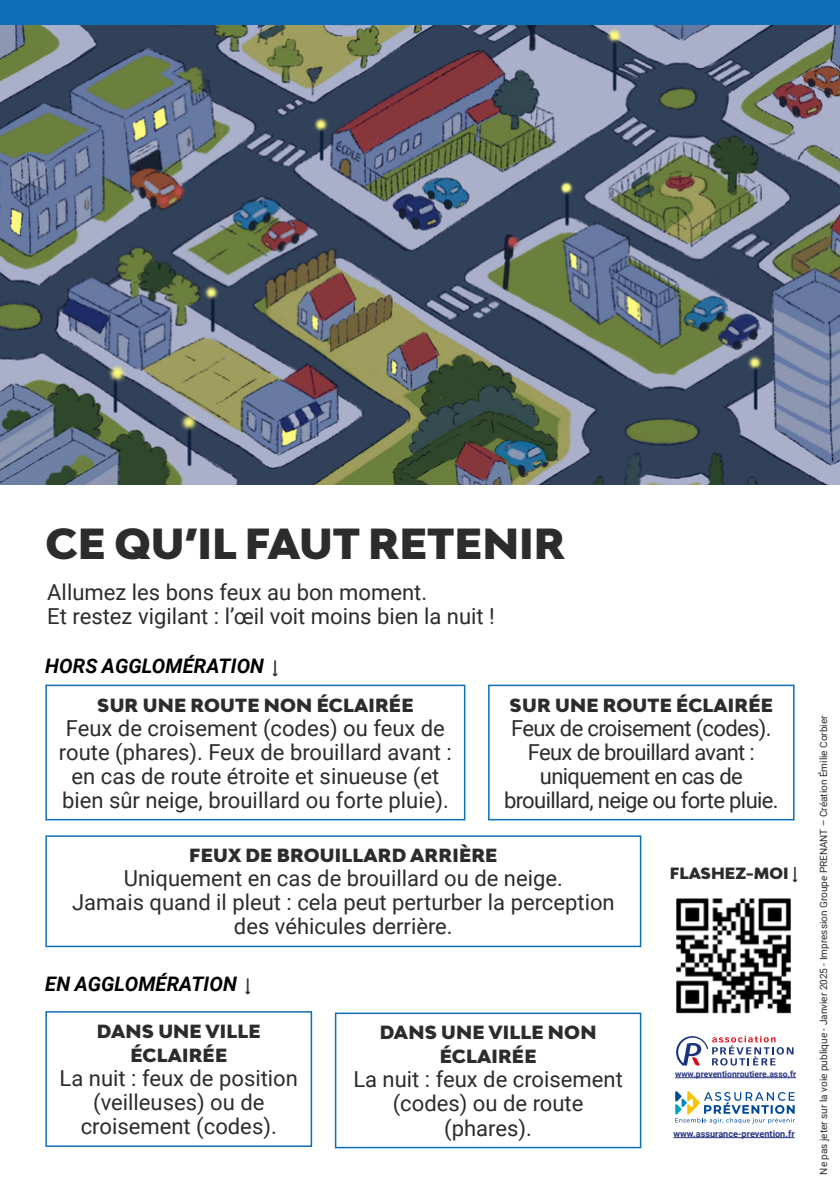
<style>
.page{position:relative;width:840px;height:1191px;background:#fff}
.page>*{position:absolute;margin:0;border:0;box-sizing:border-box;transform-origin:0 0}
.t1{font:900 41.2px "Bw Modelica";color:#2b2c2b}
.t2{font:22px/24px "Roboto";color:#2b2c2b;text-align:center}
.t3{font:22px/24px "Roboto";letter-spacing:-.03em;color:#2b2c2b;text-align:center}
.t4{font:italic 700 20px "Roboto";letter-spacing:.005em;color:#000}
.t5{font:900 18px/24px "Bw Modelica";letter-spacing:.01em;color:#2b2c2b;text-align:center}
.t6{font:900 15.4px "Bw Modelica";color:#2b2c2b}
.t7{font:10px "Roboto";color:#2b2c2b}
.t8{font:700 9.2px "Roboto";color:#283583}
.t9{font:700 8.6px "Roboto";color:#283583}
.s1{font-style:normal;font-size:16.2px;color:#2b2c2b}
.s2{font-family:"Roboto";font-weight:700}
</style>
<div class="page">
<img style="left:0;top:24px;width:839px;height:461px">
<div style="left:45px;top:684px;width:420px;height:136px;border:2px solid #0e6eb6"></div>
<div style="left:45px;top:1011px;width:267px;height:135px;border:2px solid #0e6eb6"></div>
<div style="left:334px;top:1012px;width:307px;height:136px;border:2px solid #0e6eb6"></div>
<div style="left:45px;top:835px;width:596px;height:112px;border:2px solid #0e6eb6"></div>
<div style="left:488px;top:684px;width:306px;height:136px;border:2px solid #0e6eb6"></div>
<div style="left:0;top:0;width:839px;height:24px;background:#0e6eb6"></div>
<img style="left:676px;top:898px;width:115px;height:116px">
<svg style="left:675px;top:1091px;width:119px;height:32px"></svg>
<hr style="left:673px;top:1137px;width:121px;height:1px;background:#283583">
<hr style="left:674px;top:1077px;width:121px;height:1px;background:#283583">
<svg style="left:676px;top:1035px;width:118px;height:31px"></svg>
<h1 class="t1" style="left:46px;top:517px;width:521px">CE QU’IL FAUT RETENIR</h1>
<p class="t2" style="left:47px;top:579px;width:449px;text-align:left">Allumez les bons feux au bon moment.<br>Et restez vigilant : l’œil voit moins bien la nuit !</p>
<p class="t4" style="left:45px;top:651px;width:234px">HORS AGGLOMÉRATION <span class="s1">↓</span></p>
<p class="t5" style="left:97px;top:692px;width:317px">SUR UNE ROUTE NON ÉCLAIRÉE</p>
<p class="t2" style="left:59px;top:715px;width:394px">Feux de croisement (codes) ou feux de route (phares). Feux de brouillard avant : en cas de route étroite et sinueuse (et bien sûr neige, brouillard ou forte pluie).</p>
<p class="t5" style="left:509px;top:692px;width:265px">SUR UNE ROUTE ÉCLAIRÉE</p>
<p class="t3" style="left:503px;top:715px;width:276px">Feux de croisement (codes).<br>Feux de brouillard avant : uniquement en cas de brouillard, neige ou forte pluie.</p>
<p class="t5" style="left:189px;top:843px;width:309px">FEUX DE BROUILLARD ARRIÈRE</p>
<p class="t2" style="left:72px;top:865px;width:544px">Uniquement en cas de brouillard ou de neige.<br>Jamais quand il pleut : cela peut perturber la perception des véhicules derrière.</p>
<p class="t4" style="left:45px;top:970px;width:207px">EN AGGLOMÉRATION <span class="s1">↓</span></p>
<p class="t5" style="left:97px;top:1019px;width:165px">DANS UNE VILLE<br>ÉCLAIRÉE</p>
<p class="t2" style="left:60px;top:1065px;width:240px">La nuit : feux de position (veilleuses) ou de croisement (codes).</p>
<p class="t5" style="left:379px;top:1020px;width:218px">DANS UNE VILLE NON<br>ÉCLAIRÉE</p>
<p class="t2" style="left:353px;top:1066px;width:271px">La nuit : feux de croisement (codes) ou de route (phares).</p>
<p class="t6" style="left:669px;top:863px;width:129px">FLASHEZ-MOI <span class="s2">↓</span></p>
<p class="t9" style="left:674px;top:1068px;width:123px">www.preventionroutiere.asso.fr</p>
<p class="t8" style="left:673px;top:1127px;width:122px">www.assurance-prevention.fr</p>
<p class="t7" style="left:816px;top:1174px;width:460px;rotate:-90deg">Ne pas jeter sur la voie publique - Janvier 2025 - Impression Groupe PRENANT – Création Émilie Corbier</p>
</div>
